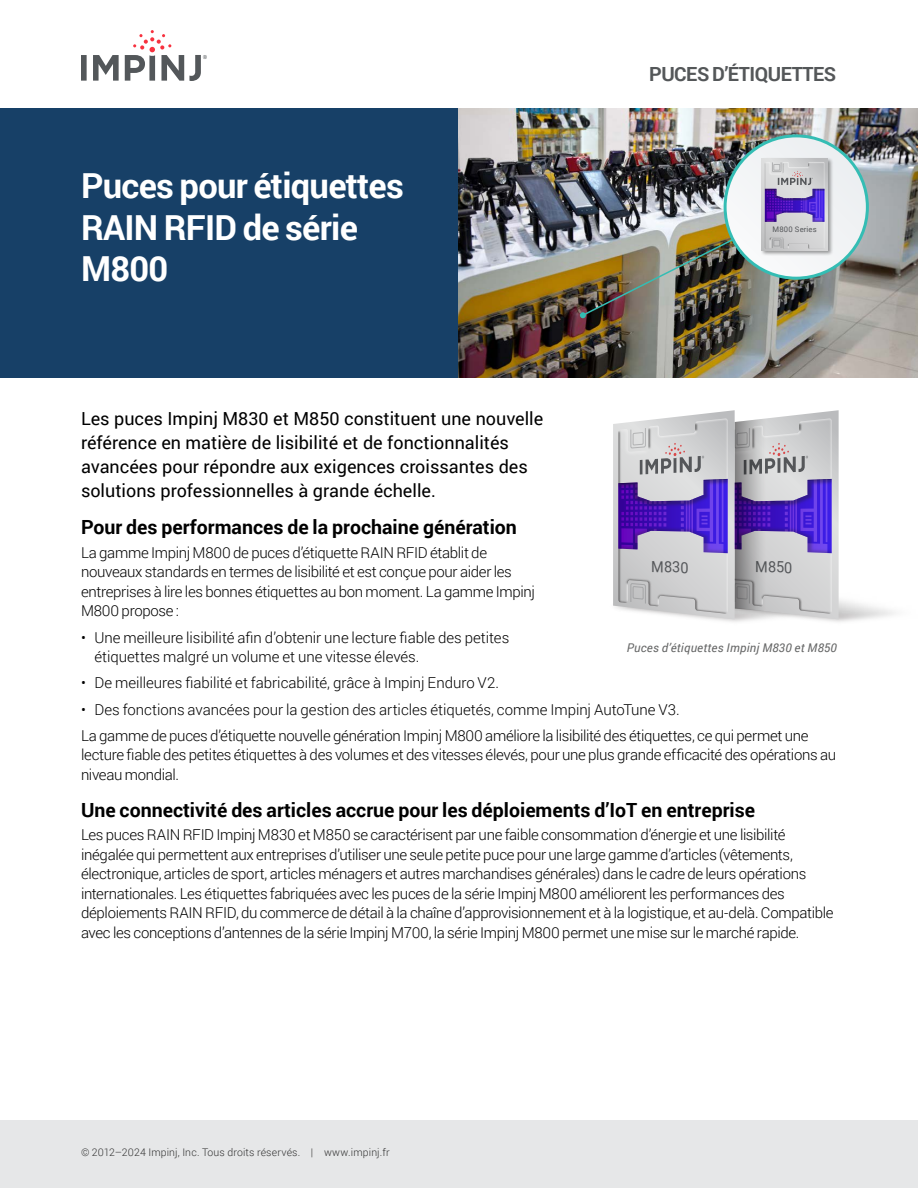
<style>
.page{position:relative;width:918px;height:1188px;background:#fff}
.page>*{position:absolute;margin:0;border:0;box-sizing:border-box;transform-origin:0 0}
.t1{font:700 34.5px/41.4px "Roboto";letter-spacing:-.02em;color:#fff}
.t2{font:700 19.5px "Roboto";color:#000}
.t3{font:700 19.5px "Roboto";letter-spacing:-.025em;color:#545759}
.t4{font:18px/24px "Roboto";color:#000}
.t5{font:15.3px "Roboto";color:#55575a;scale:.95 1}
.t6{font:300 15px/19.5px "Roboto";letter-spacing:-.02em;color:#000}
.t7{font:300 15px/19.5px "Roboto";color:#000}
.t8{font:italic 12px "Roboto";letter-spacing:.015em;color:#666767}
.t9{font:300 10.5px "Roboto";letter-spacing:.01em;color:#333}
.t10{font:7.65px "Roboto";letter-spacing:.02em;color:#55575a}
</style>
<div class="page">
<div style="left:0;top:1120px;width:917px;height:68px;background:#e6e7e8"></div>
<svg style="left:81px;top:30px;width:126px;height:51px"></svg>
<div style="left:0;top:108px;width:459px;height:270px;background:#174067"></div>
<img style="left:459px;top:108px;width:459px;height:270px">
<svg style="left:725px;top:136px;width:142px;height:142px"></svg>
<div style="left:760px;top:157px;width:74px;height:99px;background:#000;opacity:.4"></div>
<svg style="left:762px;top:159px;width:66px;height:92px"></svg>
<img style="left:580px;top:162px;width:245px;height:156px">
<div style="left:724px;top:134px;width:145px;height:146px;border:3px solid #34bdb4;border-radius:50%"></div>
<svg style="left:613px;top:410px;width:226px;height:209px;background:#b0a7c9"></svg>
<h1 class="t1" style="left:81px;top:164px;width:325px">Puces pour étiquettes<br>RAIN RFID de série<br>M800</h1>
<h2 class="t3" style="left:649px;top:60px;width:189px">PUCES D’ÉTIQUETTES</h2>
<p class="t10" style="left:773px;top:224px;width:46px">M800 Series</p>
<p class="t4" style="left:81px;top:406px;width:464px">Les puces Impinj M830 et M850 constituent une nouvelle référence en matière de lisibilité et de fonctionnalités avancées pour répondre aux exigences croissantes des solutions professionnelles à grande échelle.</p>
<h2 class="t2" style="left:81px;top:514px;width:437px">Pour des performances de la prochaine génération</h2>
<p class="t6" style="left:81px;top:542px;width:456px">La gamme Impinj M800 de puces d’étiquette RAIN RFID établit de nouveaux standards en termes de lisibilité et est conçue pour aider les entreprises à lire les bonnes étiquettes au bon moment. La gamme Impinj M800 propose :</p>
<p class="t7" style="left:94px;top:627px;width:416px;text-indent:-14px">• Une meilleure lisibilité afin d’obtenir une lecture fiable des petites étiquettes malgré un volume et une vitesse élevés.</p>
<p class="t7" style="left:81px;top:673px;width:420px">• De meilleures fiabilité et fabricabilité, grâce à Impinj Enduro V2.</p>
<p class="t6" style="left:81px;top:696px;width:729px;line-height:26.2px">• Des fonctions avancées pour la gestion des articles étiquetés, comme Impinj AutoTune V3.<br>La gamme de puces d’étiquette nouvelle génération Impinj M800 améliore la lisibilité des étiquettes, ce qui permet une</p>
<p class="t6" style="left:81px;top:745px;width:757px">lecture fiable des petites étiquettes à des volumes et des vitesses élevés, pour une plus grande efficacité des opérations au niveau mondial.</p>
<h2 class="t2" style="left:81px;top:796px;width:676px">Une connectivité des articles accrue pour les déploiements d’IoT en entreprise</h2>
<p class="t6" style="left:81px;top:825px;width:754px">Les puces RAIN RFID Impinj M830 et M850 se caractérisent par une faible consommation d’énergie et une lisibilité inégalée qui permettent aux entreprises d’utiliser une seule petite puce pour une large gamme d’articles (vêtements, électronique, articles de sport, articles ménagers et autres marchandises générales) dans le cadre de leurs opérations internationales. Les étiquettes fabriquées avec les puces de la série Impinj M800 améliorent les performances des déploiements RAIN RFID, du commerce de détail à la chaîne d’approvisionnement et à la logistique, et au-delà. Compatible avec les conceptions d’antennes de la série Impinj M700, la série Impinj M800 permet une mise sur le marché rapide.</p>
<p class="t5" style="left:652px;top:555px;width:41px;rotate:2deg">M830</p>
<p class="t5" style="left:756px;top:555px;width:41px;rotate:2deg">M850</p>
<p class="t8" style="left:627px;top:640px;width:212px">Puces d’étiquettes Impinj M830 et M850</p>
<p class="t9" style="left:81px;top:1145px;width:310px">© 2012–2024 Impinj, Inc. Tous droits réservés. | www.impinj.fr</p>
</div>
